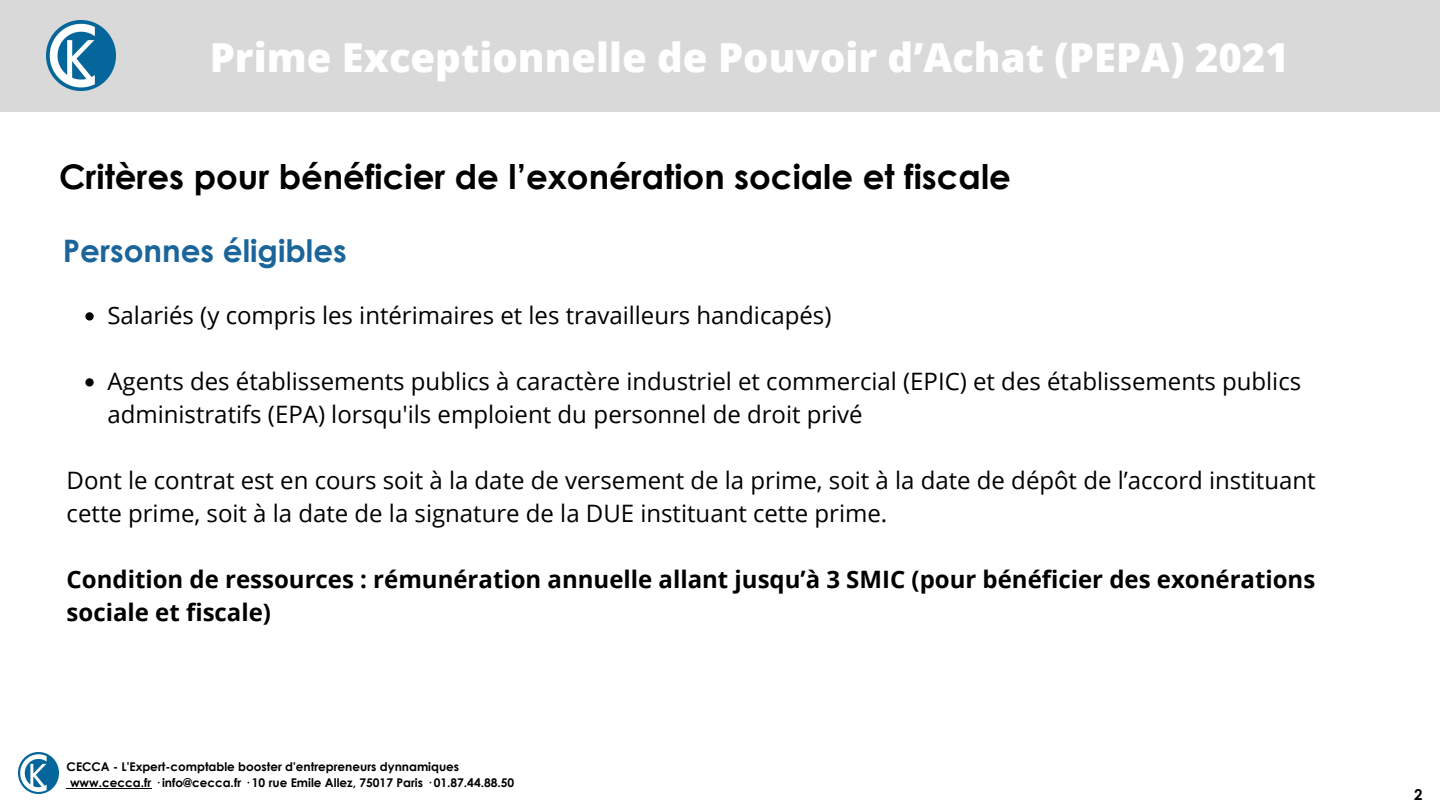
<style>
.page{position:relative;width:1440px;height:810px;background:#fff}
.page>*{position:absolute;margin:0;border:0;box-sizing:border-box;transform-origin:0 0}
.t1{font:800 40px "Open Sans";color:#fff}
.t2{font:700 34px "Century Gothic";color:#000}
.t3{font:700 31px "Century Gothic";color:#1b659b}
.t4{font:24px/33px "Open Sans";color:#000}
.t5{font:700 24px/33px "Open Sans";color:#000}
.t6{font:700 15px "Century Gothic";color:#000}
.t7{font:700 12px "Century Gothic";color:#000}
</style>
<div class="page">
<div style="left:0;top:0;width:1440px;height:112px;background:#d9d9d9"></div>
<img style="left:46px;top:21px;width:70px;height:70px">
<hr style="left:70px;top:788px;width:81px;height:1px;background:#000">
<img style="left:18px;top:753px;width:41px;height:40px">
<svg style="left:85px;top:312px;width:9px;height:9px"></svg>
<svg style="left:85px;top:378px;width:9px;height:9px"></svg>
<p class="t1" style="left:210px;top:30px;width:1081px">Prime Exceptionnelle de Pouvoir d’Achat (PEPA) 2021</p>
<p class="t2" style="left:59px;top:154px;width:953px">Critères pour bénéficier de l’exonération sociale et fiscale</p>
<p class="t3" style="left:63px;top:231px;width:285px">Personnes éligibles</p>
<p class="t4" style="left:107px;top:298px;width:726px">Salariés (y compris les intérimaires et les travailleurs handicapés)</p>
<p class="t4" style="left:107px;top:364px;width:1195px">Agents des établissements publics à caractère industriel et commercial (EPIC) et des établissements publics administratifs (EPA) lorsqu'ils emploient du personnel de droit privé</p>
<p class="t4" style="left:67px;top:463px;width:1250px">Dont le contrat est en cours soit à la date de versement de la prime, soit à la date de dépôt de l’accord instituant cette prime, soit à la date de la signature de la DUE instituant cette prime.</p>
<p class="t5" style="left:67px;top:562px;width:1250px">Condition de ressources : rémunération annuelle allant jusqu’à 3 SMIC (pour bénéficier des exonérations sociale et fiscale)</p>
<p class="t7" style="left:67px;top:759px;width:394px">CECCA - L'Expert-comptable booster d'entrepreneurs dynnamiques</p>
<p class="t7" style="left:70px;top:775px;width:446px">www.cecca.fr · info@cecca.fr · 10 rue Emile Allez, 75017 Paris · 01.87.44.88.50</p>
<p class="t6" style="left:1414px;top:785px;width:10px">2</p>
</div>
